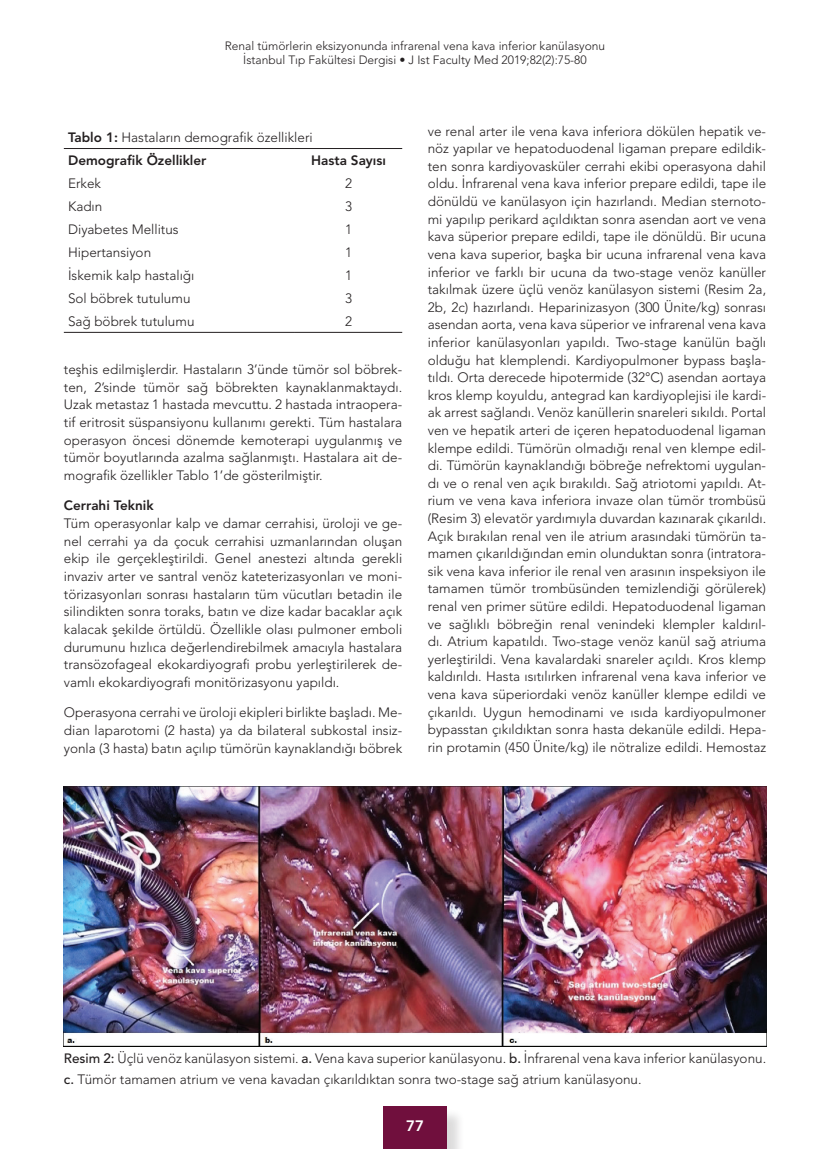
<style>
.page{position:relative;width:830px;height:1149px;background:#fff}
.page>*{position:absolute;margin:0;border:0;box-sizing:border-box;transform-origin:0 0}
.t1{font:800 15px "Avenir LT Std";color:#fff}
.t2{font:300 13.5px/17.5px "Avenir LT Std";color:#231f20;text-align:justify}
.t3{font:800 13.5px "Avenir LT Std";color:#231f20}
.t4{font:300 12px/14.4px "Avenir LT Std";color:#231f20;text-align:center}
.s1{font-weight:800}
.s2{font-weight:500}
</style>
<div class="page">
<div style="left:385px;top:1108px;width:80px;height:40px;background:#231f20;opacity:.16"></div>
<div style="left:383px;top:1106px;width:63px;height:42px;background:#700f3d"></div>
<hr style="left:64px;top:148px;width:231px;height:1px;background:#231f20">
<hr style="left:295px;top:148px;width:107px;height:1px;background:#231f20">
<hr style="left:64px;top:332px;width:231px;height:1px;background:#231f20">
<hr style="left:295px;top:332px;width:107px;height:1px;background:#231f20">
<img style="left:64px;top:786px;width:701px;height:259px">
<p class="t4" style="left:224px;top:39px;width:382px">Renal tümörlerin eksizyonunda infrarenal vena kava inferior kanülasyonu<br>İstanbul Tıp Fakültesi Dergisi • J Ist Faculty Med 2019;82(2):75-80</p>
<p class="t2" style="left:68px;top:126px;width:246px;line-height:23px"><span class="s1">Tablo 1:</span> Hastaların demografik özellikleri<br><span class="s1">Demografik Özellikler</span></p>
<p class="t3" style="left:311px;top:152px;width:76px">Hasta Sayısı</p>
<p class="t2" style="left:68px;top:174px;width:34px">Erkek</p>
<p class="t2" style="left:345px;top:174px;width:9px">2</p>
<p class="t2" style="left:68px;top:197px;width:36px">Kadın</p>
<p class="t2" style="left:345px;top:197px;width:9px">3</p>
<p class="t2" style="left:68px;top:220px;width:112px">Diyabetes Mellitus</p>
<p class="t2" style="left:345px;top:220px;width:9px">1</p>
<p class="t2" style="left:68px;top:243px;width:85px">Hipertansiyon</p>
<p class="t2" style="left:345px;top:243px;width:9px">1</p>
<p class="t2" style="left:68px;top:266px;width:128px">İskemik kalp hastalığı</p>
<p class="t2" style="left:345px;top:266px;width:9px">1</p>
<p class="t2" style="left:68px;top:289px;width:124px">Sol böbrek tutulumu</p>
<p class="t2" style="left:345px;top:289px;width:9px">3</p>
<p class="t2" style="left:68px;top:312px;width:128px">Sağ böbrek tutulumu</p>
<p class="t2" style="left:345px;top:312px;width:9px">2</p>
<p class="t2" style="left:64px;top:360px;width:340px">teşhis edilmişlerdir. Hastaların 3’ünde tümör sol böbrek&shy;ten, 2’sinde tümör sağ böbrekten kaynaklanmaktaydı.<br>Uzak metastaz 1 hastada mevcuttu. 2 hastada intraopera&shy;tif eritrosit süspansiyonu kullanımı gerekti. Tüm hastalara operasyon öncesi dönemde kemoterapi uygulanmış ve tümör boyutlarında azalma sağlanmıştı. Hastalara ait de&shy;mografik özellikler Tablo 1’de gösterilmiştir.</p>
<p class="t3" style="left:64px;top:497px;width:91px">Cerrahi Teknik</p>
<p class="t2" style="left:64px;top:514px;width:340px">Tüm operasyonlar kalp ve damar cerrahisi, üroloji ve ge&shy;nel cerrahi ya da çocuk cerrahisi uzmanlarından oluşan ekip ile gerçekleştirildi. Genel anestezi altında gerekli invaziv arter ve santral venöz kateterizasyonları ve moni&shy;törizasyonları sonrası hastaların tüm vücutları betadin ile silindikten sonra toraks, batın ve dize kadar bacaklar açık kalacak şekilde örtüldü. Özellikle olası pulmoner emboli durumunu hızlıca değerlendirebilmek amacıyla hastalara transözofageal ekokardiyografi probu yerleştirilerek de&shy;vamlı ekokardiyografi monitörizasyonu yapıldı.</p>
<p class="t2" style="left:64px;top:703px;width:340px">Operasyona cerrahi ve üroloji ekipleri birlikte başladı. Me&shy;dian laparotomi (2 hasta) ya da bilateral subkostal insiz&shy;yonla (3 hasta) batın açılıp tümörün kaynaklandığı böbrek</p>
<p class="t2" style="left:427px;top:122px;width:340px">ve renal arter ile vena kava inferiora dökülen hepatik ve&shy;nöz yapılar ve hepatoduodenal ligaman prepare edildik&shy;ten sonra kardiyovasküler cerrahi ekibi operasyona dahil oldu. İnfrarenal vena kava inferior prepare edildi, tape ile dönüldü ve kanülasyon için hazırlandı. Median sternoto&shy;mi yapılıp perikard açıldıktan sonra asendan aort ve vena kava süperior prepare edildi, tape ile dönüldü. Bir ucuna vena kava superior, başka bir ucuna infrarenal vena kava inferior ve farklı bir ucuna da two-stage venöz kanüller takılmak üzere üçlü venöz kanülasyon sistemi (Resim 2a, 2b, 2c) hazırlandı. Heparinizasyon (300 Ünite/kg) sonrası asendan aorta, vena kava süperior ve infrarenal vena kava inferior kanülasyonları yapıldı. Two-stage kanülün bağlı olduğu hat klemplendi. Kardiyopulmoner bypass başla&shy;tıldı. Orta derecede hipotermide (32°C) asendan aortaya kros klemp koyuldu, antegrad kan kardiyoplejisi ile kardi&shy;ak arrest sağlandı. Venöz kanüllerin snareleri sıkıldı. Portal ven ve hepatik arteri de içeren hepatoduodenal ligaman klempe edildi. Tümörün olmadığı renal ven klempe edil&shy;di. Tümörün kaynaklandığı böbreğe nefrektomi uygulan&shy;dı ve o renal ven açık bırakıldı. Sağ atriotomi yapıldı. At&shy;rium ve vena kava inferiora invaze olan tümör trombüsü (Resim 3) elevatör yardımıyla duvardan kazınarak çıkarıldı.<br>Açık bırakılan renal ven ile atrium arasındaki tümörün ta&shy;mamen çıkarıldığından emin olunduktan sonra (intratora&shy;sik vena kava inferior ile renal ven arasının inspeksiyon ile tamamen tümör trombüsünden temizlendiği görülerek) renal ven primer sütüre edildi. Hepatoduodenal ligaman ve sağlıklı böbreğin renal venindeki klempler kaldırıl&shy;dı. Atrium kapatıldı. Two-stage venöz kanül sağ atriuma yerleştirildi. Vena kavalardaki snareler açıldı. Kros klemp kaldırıldı. Hasta ısıtılırken infrarenal vena kava inferior ve vena kava süperiordaki venöz kanüller klempe edildi ve çıkarıldı. Uygun hemodinami ve ısıda kardiyopulmoner bypasstan çıkıldıktan sonra hasta dekanüle edildi. Hepa&shy;rin protamin (450 Ünite/kg) ile nötralize edildi. Hemostaz</p>
<p class="t2" style="left:64px;top:1046px;width:703px;line-height:21.5px"><span class="s2">Resim 2:</span> Üçlü venöz kanülasyon sistemi. <span class="s2">a.</span> Vena kava superior kanülasyonu. <span class="s2">b.</span> İnfrarenal vena kava inferior kanülasyonu. <span class="s2">c.</span> Tümör tamamen atrium ve vena kavadan çıkarıldıktan sonra two-stage sağ atrium kanülasyonu.</p>
<p class="t1" style="left:406px;top:1115px;width:19px">77</p>
</div>
